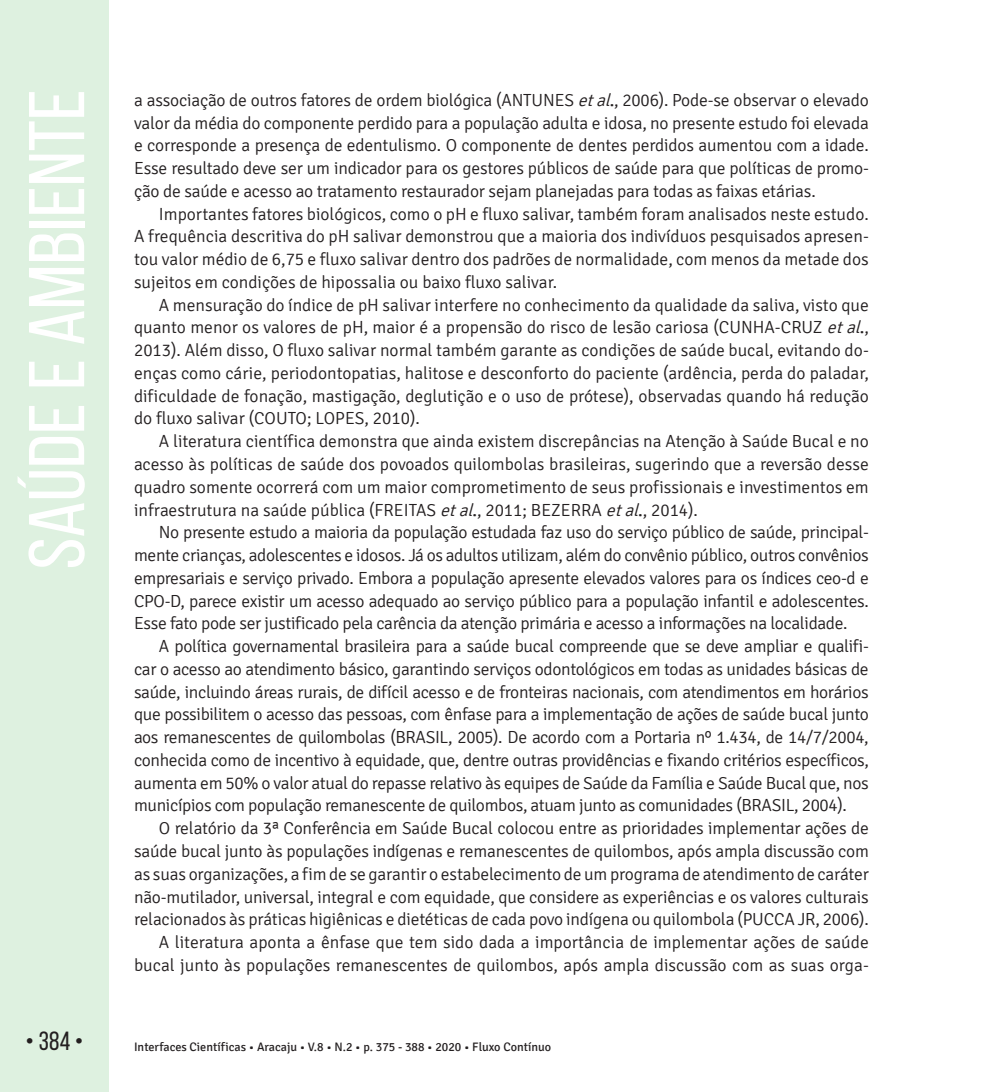
<style>
.page{position:relative;width:993px;height:1092px;background:#fff}
.page>*{position:absolute;margin:0;border:0;box-sizing:border-box;transform-origin:0 0}
.t1{font:78.75px "Bebas Neue";color:#fff;scale:1.09 1}
.t2{font:26.25px "Bebas Neue";color:#231f20}
.TEXTO{font:300 17.5px/22.8px "Signika";letter-spacing:-.005em;color:#231f20;text-align:justify}
.t3{font:12.25px "Signika";color:#231f20}
.s1{font-style:italic}
.s2{font-weight:400}
</style>
<div class="page">
<div style="left:0;top:0;width:109px;height:1091px;background:#def1e0"></div>
<h1 class="t1" style="left:14px;top:569px;width:442px;rotate:-90deg">Saúde e Ambiente</h1>
<p class="TEXTO" style="left:134px;top:89px;width:736px">a associação de outros fatores de ordem biológica (ANTUNES <span class="s1">etal</span><span class="s2">.</span>, 2006). Pode-se observar o elevado valor da média do componente perdido para a população adulta e idosa, no presente estudo foi elevada e corresponde a presença de edentulismo. O componente de dentes perdidos aumentou com a idade.<br>Esse resultado deve ser um indicador para os gestores públicos de saúde para que políticas de promo&shy;ção de saúde e acesso ao tratamento restaurador sejam planejadas para todas as faixas etárias.</p>
<p class="TEXTO" style="left:134px;top:203px;width:736px;text-indent:25px">Importantes fatores biológicos, como o pH e fluxo salivar, também foram analisados neste estudo.<br>A frequência descritiva do pH salivar demonstrou que a maioria dos indivíduos pesquisados apresen&shy;tou valor médio de 6,75 e fluxo salivar dentro dos padrões de normalidade, com menos da metade dos sujeitos em condições de hipossalia ou baixo fluxo salivar.</p>
<p class="TEXTO" style="left:134px;top:294px;width:736px;text-indent:25px">A mensuração do índice de pH salivar interfere no conhecimento da qualidade da saliva, visto que quanto menor os valores de pH, maior é a propensão do risco de lesão cariosa (CUNHA-CRUZ <span class="s1">etal</span><span class="s2">.</span>, 2013). Além disso, O fluxo salivar normal também garante as condições de saúde bucal, evitando do&shy;enças como cárie, periodontopatias, halitose e desconforto do paciente (ardência, perda do paladar, dificuldade de fonação, mastigação, deglutição e o uso de prótese), observadas quando há redução do fluxo salivar (COUTO; LOPES, 2010).</p>
<p class="TEXTO" style="left:134px;top:430px;width:736px;text-indent:25px">A literatura científica demonstra que ainda existem discrepâncias na Atenção à Saúde Bucal e no acesso às políticas de saúde dos povoados quilombolas brasileiras, sugerindo que a reversão desse quadro somente ocorrerá com um maior comprometimento de seus profissionais e investimentos em infraestrutura na saúde pública (FREITAS <span class="s1">etal</span><span class="s2">.</span>, 2011; BEZERRA <span class="s1">etal</span><span class="s2">.</span>, 2014).</p>
<p class="TEXTO" style="left:134px;top:521px;width:736px;text-indent:25px">No presente estudo a maioria da população estudada faz uso do serviço público de saúde, principal&shy;mente crianças, adolescentes e idosos. Já os adultos utilizam, além do convênio público, outros convênios empresariais e serviço privado. Embora a população apresente elevados valores para os índices ceo-d e CPO-D, parece existir um acesso adequado ao serviço público para a população infantil e adolescentes.<br>Esse fato pode ser justificado pela carência da atenção primária e acesso a informações na localidade.</p>
<p class="TEXTO" style="left:134px;top:635px;width:736px;text-indent:25px">A política governamental brasileira para a saúde bucal compreende que se deve ampliar e qualifi&shy;car o acesso ao atendimento básico, garantindo serviços odontológicos em todas as unidades básicas de saúde, incluindo áreas rurais, de difícil acesso e de fronteiras nacionais, com atendimentos em horários que possibilitem o acesso das pessoas, com ênfase para a implementação de ações de saúde bucal junto aos remanescentes de quilombolas (BRASIL, 2005). De acordo com a Portaria nº 1.434, de 14/7/2004, conhecida como de incentivo à equidade, que, dentre outras providências e fixando critérios específicos, aumenta em 50% o valor atual do repasse relativo às equipes de Saúde da Família e Saúde Bucal que, nos municípios com população remanescente de quilombos, atuam junto as comunidades (BRASIL, 2004).</p>
<p class="TEXTO" style="left:134px;top:817px;width:736px;text-indent:25px">O relatório da 3ª Conferência em Saúde Bucal colocou entre as prioridades implementar ações de saúde bucal junto às populações indígenas e remanescentes de quilombos, após ampla discussão com as suas organizações, a fim de se garantir o estabelecimento de um programa de atendimento de caráter não-mutilador, universal, integral e com equidade, que considere as experiências e os valores culturais relacionados às práticas higiênicas e dietéticas de cada povo indígena ou quilombola (PUCCA JR, 2006).</p>
<p class="TEXTO" style="left:134px;top:931px;width:736px;text-align:right">A literatura aponta a ênfase que tem sido dada a importância de implementar ações de saúde bucal junto às populações remanescentes de quilombos, após ampla discussão com as suas orga-</p>
<h2 class="t2" style="left:26px;top:1026px;width:59px">• 384 •</h2>
<p class="t3" style="left:134px;top:1040px;width:418px">Interfaces Científicas • Aracaju • V.8 • N.2 • p. 375 - 388 • 2020 • Fluxo Contínuo</p>
</div>
